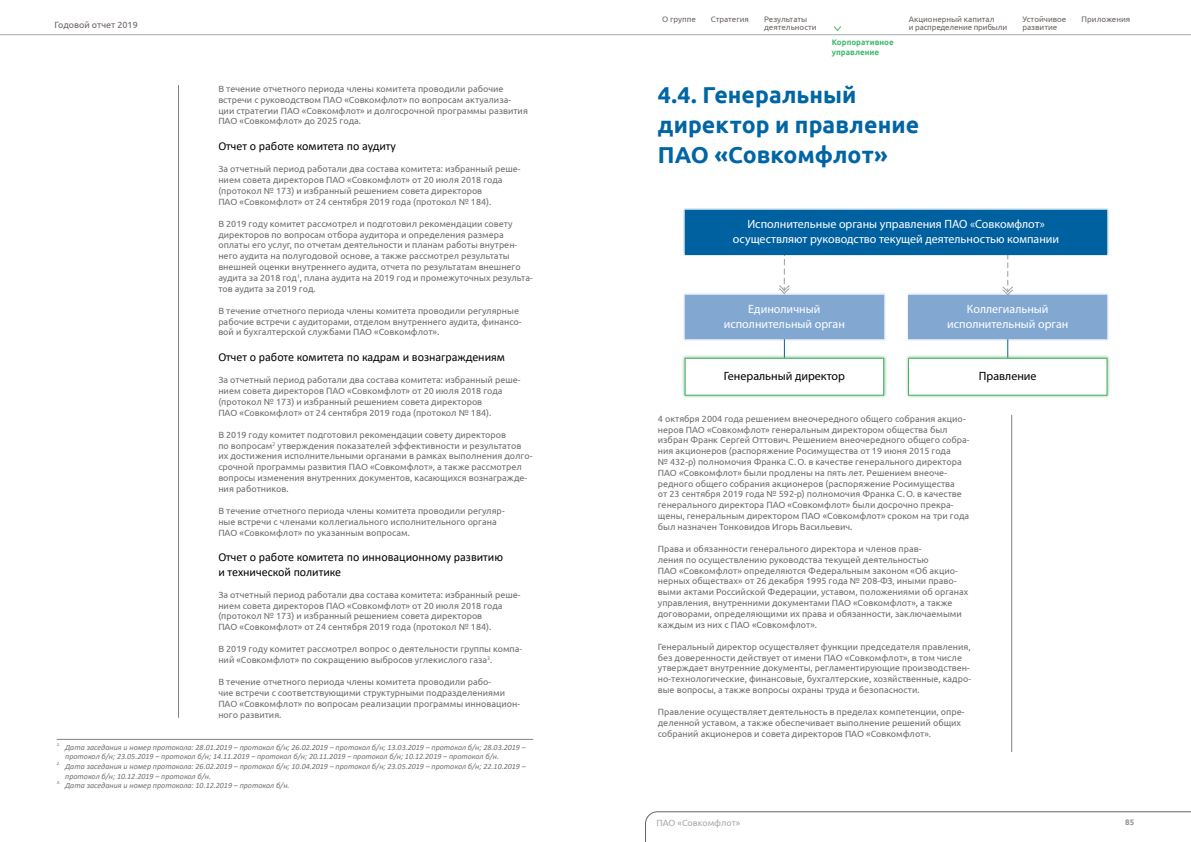
<style>
.page{position:relative;width:1191px;height:842px;background:#fff}
.page>*{position:absolute;margin:0;border:0;box-sizing:border-box;transform-origin:0 0}
.t1{font:700 23px/30px "Ubuntu";letter-spacing:.005em;color:#0065a4}
.t2{font:12px/14.4px "Myriad Pro";color:#fff;text-align:center}
.t3{font:12px/14.4px "Calibri";color:#000}
.t4{font:12px "Myriad Pro";color:#000}
.t5{font:9px/10.8px "Ubuntu";color:#6d6e71}
.t6{font:9px "Ubuntu";color:#6c6361}
.t7{font:9px "Ubuntu";color:#a7a9ac}
.t8{font:italic 8px/9.6px "Calibri";color:#6d6e71}
.t9{font:8px/8px "Ubuntu";color:#6c6361}
.t10{font:8px/8px "Ubuntu";letter-spacing:-.02em;color:#6c6361}
.t11{font:700 8px/10px "Ubuntu";color:#45b972}
.t12{font:700 8px "Ubuntu";color:#939598}
.t13{font:italic 4.7px "Calibri";color:#6d6e71}
</style>
<div class="page">
<hr style="left:1011px;top:415px;width:1px;height:337px;background:#808285">
<hr style="left:178px;top:85px;width:1px;height:633px;background:#808285">
<hr style="left:57px;top:739px;width:476px;height:1px;background:#808285">
<hr style="left:784px;top:326px;width:1px;height:42px;background:#0061a1">
<hr style="left:1007px;top:326px;width:1px;height:43px;background:#0061a1">
<svg style="left:779px;top:259px;width:10px;height:34px"></svg>
<img style="left:683px;top:293px;width:203px;height:50px">
<div style="left:685px;top:295px;width:198px;height:44px;background:#82a7d1"></div>
<svg style="left:1002px;top:258px;width:10px;height:35px"></svg>
<img style="left:907px;top:293px;width:202px;height:50px">
<div style="left:908px;top:295px;width:199px;height:44px;background:#82a7d1"></div>
<img style="left:682px;top:353px;width:205px;height:45px">
<div style="left:685px;top:358px;width:198px;height:37px;background:#fff"></div>
<div style="left:684px;top:358px;width:200px;height:38px;border:1px solid #4bb166"></div>
<img style="left:906px;top:353px;width:204px;height:45px">
<div style="left:908px;top:358px;width:199px;height:37px;background:#fff"></div>
<div style="left:908px;top:358px;width:199px;height:38px;border:1px solid #4bb166"></div>
<img style="left:683px;top:208px;width:426px;height:50px">
<div style="left:685px;top:210px;width:422px;height:44px;background:#0061a1"></div>
<svg style="left:645px;top:811px;width:546px;height:31px"></svg>
<hr style="left:0;top:34px;width:1191px;height:1px;background:#a7a9ac">
<svg style="left:833px;top:26px;width:9px;height:5px"></svg>
<p class="t6" style="left:55px;top:19px;width:85px">Годовой отчет 2019</p>
<p class="t5" style="left:218px;top:83px;width:311px">В течение отчетного периода члены комитета проводили рабочие встречи с руководством ПАО «Совкомфлот» по вопросам актуализа&shy;ции стратегии ПАО «Совкомфлот» и долгосрочной программы развития ПАО «Совкомфлот» до 2025 года.</p>
<h2 class="t3" style="left:218px;top:139px;width:179px">Отчет о работе комитета по аудиту</h2>
<p class="t5" style="left:218px;top:163px;width:304px">За отчетный период работали два состава комитета: избранный реше&shy;нием совета директоров ПАО «Совкомфлот» от 20 июля 2018 года (протокол № 173) и избранный решением совета директоров<br>ПАО «Совкомфлот» от 24 сентября 2019 года (протокол № 184).</p>
<p class="t5" style="left:218px;top:218px;width:316px">В 2019 году комитет рассмотрел и подготовил рекомендации совету директоров по вопросам отбора аудитора и определения размера оплаты его услуг, по отчетам деятельности и планам работы внутрен&shy;него аудита на полугодовой основе, а также рассмотрел результаты внешней оценки внутреннего аудита, отчета по результатам внешнего аудита за 2018 год<sup>1</sup>, плана аудита на 2019 год и промежуточных результа&shy;тов аудита за 2019 год.</p>
<p class="t5" style="left:218px;top:305px;width:305px">В течение отчетного периода члены комитета проводили регулярные рабочие встречи с аудиторами, отделом внутреннего аудита, финансо&shy;вой и бухгалтерской службами ПАО «Совкомфлот».</p>
<h2 class="t3" style="left:218px;top:350px;width:288px">Отчет о работе комитета по кадрам и вознаграждениям</h2>
<p class="t5" style="left:218px;top:374px;width:304px">За отчетный период работали два состава комитета: избранный реше&shy;нием совета директоров ПАО «Совкомфлот» от 20 июля 2018 года (протокол № 173) и избранный решением совета директоров<br>ПАО «Совкомфлот» от 24 сентября 2019 года (протокол № 184).</p>
<p class="t5" style="left:218px;top:429px;width:316px">В 2019 году комитет подготовил рекомендации совету директоров<br>по вопросам<sup>2</sup> утверждения показателей эффективности и результатов их достижения исполнительными органами в рамках выполнения долго&shy;срочной программы развития ПАО «Совкомфлот», а также рассмотрел вопросы изменения внутренних документов, касающихся вознагражде&shy;ния работников.</p>
<p class="t5" style="left:218px;top:505px;width:288px">В течение отчетного периода члены комитета проводили регуляр&shy;ные встречи с членами коллегиального исполнительного органа<br>ПАО «Совкомфлот» по указанным вопросам.</p>
<h2 class="t3" style="left:218px;top:550px;width:286px">Отчет о работе комитета по инновационному развитию и технической политике</h2>
<p class="t5" style="left:218px;top:589px;width:304px">За отчетный период работали два состава комитета: избранный реше&shy;нием совета директоров ПАО «Совкомфлот» от 20 июля 2018 года (протокол № 173) и избранный решением совета директоров<br>ПАО «Совкомфлот» от 24 сентября 2019 года (протокол № 184).</p>
<p class="t5" style="left:218px;top:643px;width:305px">В 2019 году комитет рассмотрел вопрос о деятельности группы компа&shy;ний «Совкомфлот» по сокращению выбросов углекислого газа<sup>3</sup>.</p>
<p class="t5" style="left:218px;top:676px;width:303px">В течение отчетного периода члены комитета проводили рабо-<br>чие встречи с соответствующими структурными подразделениями ПАО «Совкомфлот» по вопросам реализации программы инновацион&shy;ного развития.</p>
<p class="t13" style="left:57px;top:741px;width:5px">1.</p>
<p class="t8" style="left:65px;top:742px;width:462px">Дата заседания и номер протокола: 28.01.2019 – протокол б/н; 26.02.2019 – протокол б/н; 13.03.2019 – протокол б/н; 28.03.2019 – протокол б/н; 23.05.2019 – протокол б/н; 14.11.2019 – протокол б/н; 20.11.2019 – протокол б/н; 10.12.2019 – протокол б/н.</p>
<p class="t13" style="left:57px;top:760px;width:5px">2.</p>
<p class="t8" style="left:65px;top:761px;width:462px">Дата заседания и номер протокола: 26.02.2019 – протокол б/н; 10.04.2019 – протокол б/н; 23.05.2019 – протокол б/н; 22.10.2019 – протокол б/н; 10.12.2019 – протокол б/н.</p>
<p class="t13" style="left:57px;top:779px;width:5px">3.</p>
<p class="t8" style="left:65px;top:780px;width:226px">Дата заседания и номер протокола: 10.12.2019 – протокол б/н.</p>
<p class="t9" style="left:662px;top:15px;width:35px">О группе</p>
<p class="t9" style="left:711px;top:15px;width:39px">Стратегия</p>
<p class="t9" style="left:764px;top:15px;width:54px">Результаты деятельности</p>
<p class="t10" style="left:909px;top:15px;width:100px">Акционерный капитал<br>и распределение прибыли</p>
<p class="t9" style="left:1022px;top:15px;width:46px">Устойчивое развитие</p>
<p class="t9" style="left:1081px;top:15px;width:50px">Приложения</p>
<p class="t11" style="left:832px;top:37px;width:63px">Корпоративное управление</p>
<h1 class="t1" style="left:658px;top:79px;width:263px">4.4. Генеральный директор и правление<br>ПАО «Совкомфлот»</h1>
<h2 class="t2" style="left:733px;top:217px;width:328px">Исполнительные органы управления ПАО «Совкомфлот» осуществляют руководство текущей деятельностью компании</h2>
<h2 class="t2" style="left:724px;top:302px;width:123px">Единоличный исполнительный орган</h2>
<h2 class="t2" style="left:947px;top:302px;width:123px">Коллегиальный исполнительный орган</h2>
<h2 class="t4" style="left:724px;top:368px;width:123px">Генеральный директор</h2>
<h2 class="t4" style="left:979px;top:368px;width:59px">Правление</h2>
<p class="t5" style="left:658px;top:413px;width:313px">4 октября 2004 года решением внеочередного общего собрания акцио&shy;неров ПАО «Совкомфлот» генеральным директором общества был избран Франк Сергей Оттович. Решением внеочередного общего собра&shy;ния акционеров (распоряжение Росимущества от 19 июня 2015 года<br>№ 432-р) полномочия Франка С.О. в качестве генерального директора ПАО «Совкомфлот» были продлены на пять лет. Решением внеоче&shy;редного общего собрания акционеров (распоряжение Росимущества<br>от 23 сентября 2019 года № 592-р) полномочия Франка С.О. в качестве генерального директора ПАО «Совкомфлот» были досрочно прекра&shy;щены, генеральным директором ПАО «Совкомфлот» сроком на три года был назначен Тонковидов Игорь Васильевич.</p>
<p class="t5" style="left:658px;top:543px;width:312px">Права и обязанности генерального директора и членов прав-<br>ления по осуществлению руководства текущей деятельностью<br>ПАО «Совкомфлот» определяются Федеральным законом «Об акцио&shy;нерных обществах» от 26 декабря 1995 года № 208-ФЗ, иными право&shy;выми актами Российской Федерации, уставом, положениями об органах управления, внутренними документами ПАО «Совкомфлот», а также договорами, определяющими их права и обязанности, заключаемыми каждым из них с ПАО «Совкомфлот».</p>
<p class="t5" style="left:658px;top:641px;width:315px">Генеральный директор осуществляет функции председателя правления, без доверенности действует от имени ПАО «Совкомфлот», в том числе утверждает внутренние документы, регламентирующие производствен&shy;но-технологические, финансовые, бухгалтерские, хозяйственные, кадро&shy;вые вопросы, а также вопросы охраны труда и безопасности.</p>
<p class="t5" style="left:658px;top:706px;width:308px">Правление осуществляет деятельность в пределах компетенции, опре&shy;деленной уставом, а также обеспечивает выполнение решений общих собраний акционеров и совета директоров ПАО «Совкомфлот».</p>
<p class="t7" style="left:656px;top:817px;width:85px">ПАО «Совкомфлот»</p>
<p class="t12" style="left:1125px;top:818px;width:11px">85</p>
</div>
